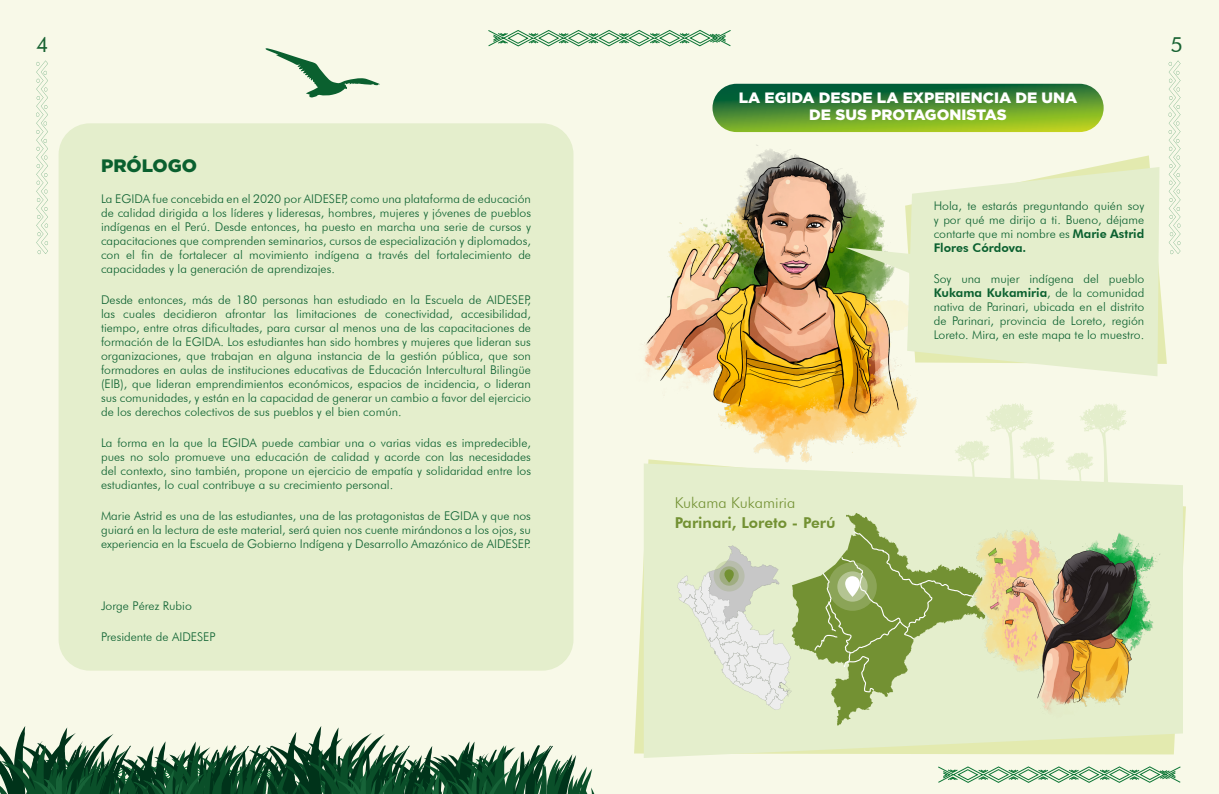
<style>
.page{position:relative;width:1219px;height:794px;background:#f8f9e8}
.page>*{position:absolute;margin:0;border:0;box-sizing:border-box;transform-origin:0 0}
.t1{font:21px "Futura BT";color:#176231}
.t2{font:900 18px "Gotham";color:#0a602f}
.t3{font:900 15px/17px "Gotham";color:#fff;text-align:center}
.t4{font:800 15px "Futura BT";color:#739133}
.t5{font:300 15px "Futura BT";color:#739133}
.t6{font:300 12px/14px "Futura BT";color:#0a602f;text-align:justify}
.s1{font-weight:800}
</style>
<div class="page">
<svg style="left:488px;top:30px;width:243px;height:17px"></svg>
<svg style="left:938px;top:766px;width:243px;height:17px"></svg>
<svg style="left:36px;top:61px;width:12px;height:193px"></svg>
<svg style="left:1168px;top:61px;width:12px;height:193px"></svg>
<img style="left:644px;top:145px;width:273px;height:314px">
<svg style="left:634px;top:459px;width:552px;height:295px"></svg>
<svg style="left:905px;top:155px;width:262px;height:209px"></svg>
<div style="left:59px;top:123px;width:514px;height:547px;background:#e4eecc;border-radius:31px"></div>
<svg style="left:0;top:726px;width:595px;height:68px"></svg>
<svg style="left:265px;top:48px;width:115px;height:50px"></svg>
<svg style="left:712px;top:84px;width:392px;height:48px;background:#529130"></svg>
<svg style="left:644px;top:463px;width:539px;height:295px;background:#e5eecc"></svg>
<svg style="left:1065px;top:403px;width:62px;height:110px"></svg>
<svg style="left:954px;top:403px;width:101px;height:110px"></svg>
<svg style="left:907px;top:167px;width:252px;height:209px;background:#e6efce"></svg>
<svg style="left:845px;top:247px;width:109px;height:43px;background:#bcd1a0"></svg>
<svg style="left:792px;top:513px;width:193px;height:213px;background:#cedcae"></svg>
<svg style="left:814px;top:531px;width:144px;height:161px;background:#a0b671"></svg>
<svg style="left:837px;top:571px;width:31px;height:30px"></svg>
<svg style="left:677px;top:545px;width:115px;height:165px"></svg>
<svg style="left:719px;top:566px;width:20px;height:19px"></svg>
<img style="left:958px;top:524px;width:216px;height:207px">
<h1 class="t1" style="left:36px;top:32px;width:14px">4</h1>
<h1 class="t1" style="left:1171px;top:32px;width:14px">5</h1>
<h2 class="t2" style="left:101px;top:153px;width:98px">PRÓLOGO</h2>
<p class="t6" style="left:101px;top:191px;width:431px">La EGIDA fue concebida en el 2020 por AIDESEP, como una plataforma de educación de calidad dirigida a los líderes y lideresas, hombres, mujeres y jóvenes de pueblos indígenas en el Perú. Desde entonces, ha puesto en marcha una serie de cursos y capacitaciones que comprenden seminarios, cursos de especialización y diplomados, con el fin de fortalecer al movimiento indígena a través del fortalecimiento de capacidades y la generación de aprendizajes.</p>
<p class="t6" style="left:101px;top:292px;width:431px">Desde entonces, más de 180 personas han estudiado en la Escuela de AIDESEP, las cuales decidieron afrontar las limitaciones de conectividad, accesibilidad, tiempo, entre otras dificultades, para cursar al menos una de las capacitaciones de formación de la EGIDA. Los estudiantes han sido hombres y mujeres que lideran sus organizaciones, que trabajan en alguna instancia de la gestión pública, que son formadores en aulas de instituciones educativas de Educación Intercultural Bilingüe (EIB), que lideran emprendimientos económicos, espacios de incidencia, o lideran sus comunidades, y están en la capacidad de generar un cambio a favor del ejercicio de los derechos colectivos de sus pueblos y el bien común.</p>
<p class="t6" style="left:101px;top:435px;width:431px">La forma en la que la EGIDA puede cambiar una o varias vidas es impredecible, pues no solo promueve una educación de calidad y acorde con las necesidades del contexto, sino también, propone un ejercicio de empatía y solidaridad entre los estudiantes, lo cual contribuye a su crecimiento personal.</p>
<p class="t6" style="left:101px;top:508px;width:431px">Marie Astrid es una de las estudiantes, una de las protagonistas de EGIDA y que nos guiará en la lectura de este material, será quien nos cuente mirándonos a los ojos, su experiencia en la Escuela de Gobierno Indígena y Desarrollo Amazónico de AIDESEP.</p>
<p class="t6" style="left:101px;top:598px;width:92px">Jorge Pérez Rubio</p>
<p class="t6" style="left:101px;top:629px;width:116px">Presidente de AIDESEP</p>
<p class="t3" style="left:739px;top:89px;width:340px">LA EGIDA DESDE LA EXPERIENCIA DE UNA<br>DE SUS PROTAGONISTAS</p>
<p class="t5" style="left:675px;top:494px;width:122px">Kukama Kukamiria</p>
<p class="t4" style="left:675px;top:513px;width:162px">Parinari, Loreto - Perú</p>
<p class="t6" style="left:934px;top:198px;width:212px">Hola, te estarás preguntando quién soy y por qué me dirijo a ti. Bueno, déjame contarte que mi nombre es <span class="s1">Marie Astrid Flores Córdova.</span></p>
<p class="t6" style="left:934px;top:271px;width:212px">Soy una mujer indígena del pueblo <span class="s1">Kukama Kukamiria</span>, de la comunidad nativa de Parinari, ubicada en el distrito de Parinari, provincia de Loreto, región Loreto. Mira, en este mapa te lo muestro.</p>
</div>
